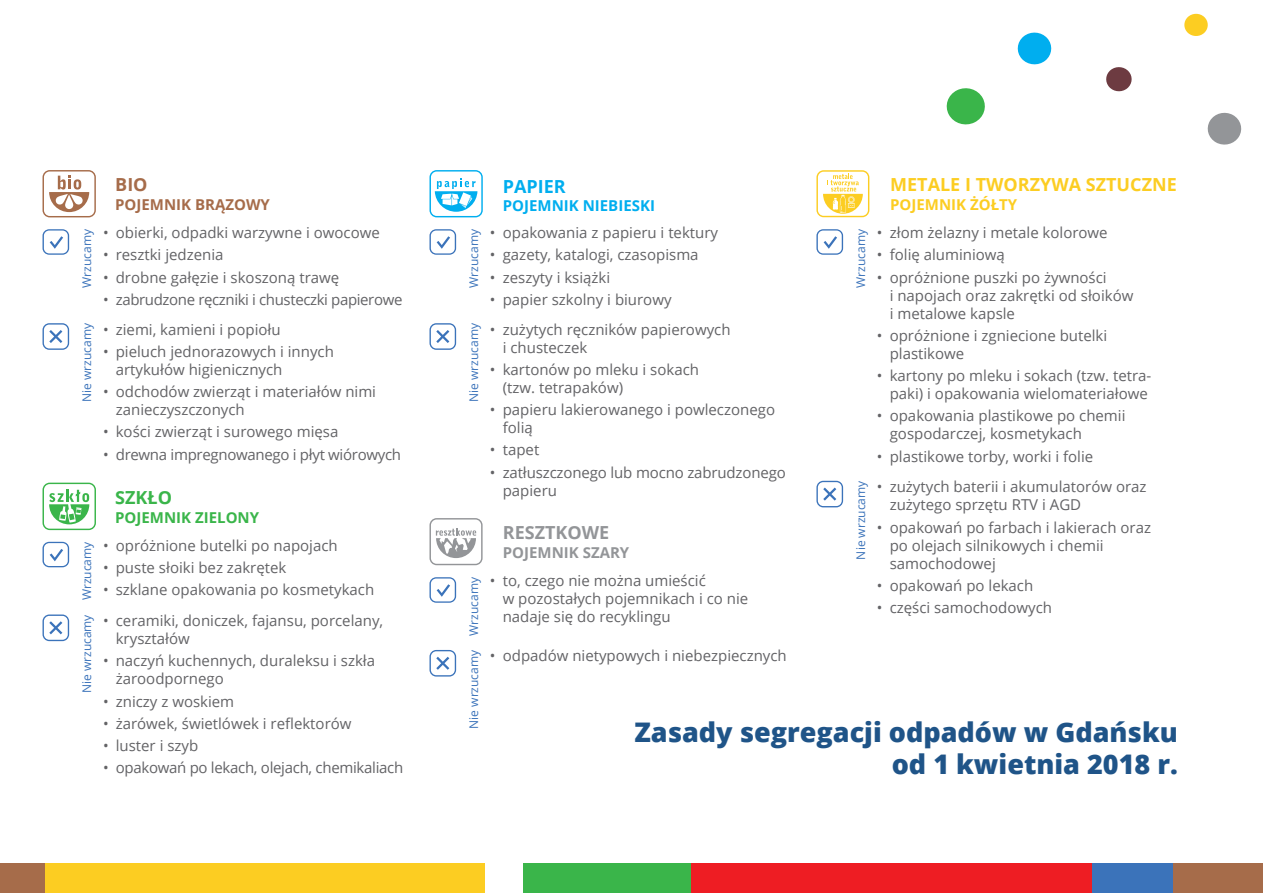
<style>
.page{position:relative;width:1263px;height:893px;background:#fff}
.page>*{position:absolute;margin:0;border:0;box-sizing:border-box;transform-origin:0 0}
.Title_1{font:800 27px/32.4px "Open Sans";color:#1f5488;text-align:right}
.Subtitle_1{font:700 18px "Open Sans";color:#fccd22}
.Subtitle_1-2{font:700 18px "Open Sans";color:#939598}
.Subtitle_1-3{font:700 18px "Open Sans";color:#00aeef}
.Subtitle_1-4{font:700 18px "Open Sans";color:#3ab54a}
.Subtitle_1-5{font:700 18px "Open Sans";color:#a66c4a}
.t1{font:15px/18px "Open Sans";color:#636366}
.t2{font:15px "Open Sans";letter-spacing:-.02em;color:#636366}
.t3{font:15px "Open Sans";letter-spacing:-.025em;color:#636366}
.Subtitle_1-6{font:700 15px "Open Sans";color:#00aeef}
.Subtitle_1-7{font:700 15px "Open Sans";color:#3ab54a}
.Subtitle_1-8{font:700 15px "Open Sans";color:#a66c4a}
.Subtitle_1-9{font:700 15px "Open Sans";color:#939598}
.Subtitle_1-10{font:700 15px "Open Sans";color:#fccd22}
.t4{font:12px "Open Sans";color:#3b73ba}
</style>
<div class="page">
<div style="left:574px;top:863px;width:550px;height:30px;background:#ee1d23"></div>
<div style="left:523px;top:863px;width:168px;height:30px;background:#3ab54a"></div>
<div style="left:25px;top:863px;width:460px;height:30px;background:#fccd22"></div>
<div style="left:0;top:863px;width:44px;height:30px;background:#a66c4a"></div>
<div style="left:1092px;top:863px;width:112px;height:30px;background:#3b73ba"></div>
<div style="left:1173px;top:863px;width:90px;height:30px;background:#a66c4a"></div>
<svg style="left:1017px;top:32px;width:35px;height:33px"></svg>
<svg style="left:946px;top:88px;width:39px;height:37px"></svg>
<svg style="left:1207px;top:112px;width:35px;height:33px"></svg>
<svg style="left:1106px;top:67px;width:26px;height:25px"></svg>
<svg style="left:1184px;top:13px;width:24px;height:23px"></svg>
<svg style="left:429px;top:229px;width:27px;height:26px"></svg>
<svg style="left:816px;top:229px;width:27px;height:26px"></svg>
<svg style="left:43px;top:229px;width:26px;height:26px"></svg>
<svg style="left:43px;top:542px;width:26px;height:25px"></svg>
<svg style="left:429px;top:577px;width:27px;height:26px"></svg>
<svg style="left:429px;top:323px;width:27px;height:27px"></svg>
<svg style="left:816px;top:481px;width:27px;height:26px"></svg>
<svg style="left:43px;top:323px;width:26px;height:27px"></svg>
<svg style="left:43px;top:614px;width:26px;height:27px"></svg>
<svg style="left:429px;top:650px;width:27px;height:27px"></svg>
<svg style="left:43px;top:170px;width:53px;height:47px"></svg>
<svg style="left:816px;top:170px;width:53px;height:47px"></svg>
<svg style="left:429px;top:170px;width:54px;height:47px"></svg>
<svg style="left:429px;top:518px;width:54px;height:47px"></svg>
<svg style="left:43px;top:483px;width:53px;height:47px"></svg>
<p class="Subtitle_1-5" style="left:115px;top:172px;width:34px">BIO</p>
<p class="Subtitle_1-8" style="left:115px;top:194px;width:156px">POJEMNIK BRĄZOWY</p>
<p class="Subtitle_1-3" style="left:503px;top:173px;width:64px">PAPIER</p>
<p class="Subtitle_1-6" style="left:503px;top:195px;width:154px">POJEMNIK NIEBIESKI</p>
<p class="Subtitle_1" style="left:890px;top:172px;width:288px">METALE I TWORZYWA SZTUCZNE</p>
<p class="Subtitle_1-10" style="left:890px;top:194px;width:129px">POJEMNIK ŻÓŁTY</p>
<p class="t1" style="left:103px;top:223px;width:278px">• obierki, odpadki warzywne i owocowe</p>
<p class="t1" style="left:103px;top:246px;width:122px">• resztki jedzenia</p>
<p class="t1" style="left:103px;top:268px;width:238px">• drobne gałęzie i skoszoną trawę</p>
<p class="t3" style="left:103px;top:289px;width:301px">• zabrudzone ręczniki i chusteczki papierowe</p>
<p class="t1" style="left:877px;top:223px;width:232px">• złom żelazny i metale kolorowe</p>
<p class="t1" style="left:877px;top:246px;width:129px">• folię aluminiową</p>
<p class="t1" style="left:890px;top:268px;width:245px;text-indent:-13px">• opróżnione puszki po żywności<br>i napojach oraz zakrętki od słoików i metalowe kapsle</p>
<p class="t1" style="left:890px;top:326px;width:219px;text-indent:-13px">• opróżnione i zgniecione butelki plastikowe</p>
<p class="t1" style="left:877px;top:366px;width:276px;text-align:right">• kartony po mleku i sokach (tzw. tetra&shy;paki) i opakowania wielomateriałowe</p>
<p class="t1" style="left:890px;top:407px;width:237px;text-indent:-13px">• opakowania plastikowe po chemii gospodarczej, kosmetykach</p>
<p class="t1" style="left:877px;top:447px;width:218px">• plastikowe torby, worki i folie</p>
<p class="t1" style="left:490px;top:223px;width:230px">• opakowania z papieru i tektury</p>
<p class="t1" style="left:490px;top:246px;width:210px">• gazety, katalogi, czasopisma</p>
<p class="t1" style="left:490px;top:268px;width:122px">• zeszyty i książki</p>
<p class="t1" style="left:490px;top:290px;width:183px">• papier szkolny i biurowy</p>
<p class="t4" style="left:79px;top:288px;width:60px;rotate:-90deg">Wrzucamy</p>
<p class="t4" style="left:465px;top:288px;width:60px;rotate:-90deg">Wrzucamy</p>
<p class="t4" style="left:852px;top:288px;width:60px;rotate:-90deg">Wrzucamy</p>
<p class="t1" style="left:503px;top:320px;width:229px;text-indent:-13px">• zużytych ręczników papierowych i chusteczek</p>
<p class="t1" style="left:503px;top:360px;width:198px;text-indent:-13px">• kartonów po mleku i sokach (tzw. tetrapaków)</p>
<p class="t1" style="left:503px;top:400px;width:274px;text-indent:-13px">• papieru lakierowanego i powleczonego folią</p>
<p class="t1" style="left:490px;top:441px;width:51px">• tapet</p>
<p class="t1" style="left:503px;top:463px;width:285px;text-indent:-13px">• zatłuszczonego lub mocno zabrudzonego papieru</p>
<p class="t1" style="left:103px;top:320px;width:179px">• ziemi, kamieni i popiołu</p>
<p class="t1" style="left:116px;top:342px;width:220px;text-indent:-13px">• pieluch jednorazowych i innych artykułów higienicznych</p>
<p class="t1" style="left:116px;top:382px;width:262px;text-indent:-13px">• odchodów zwierząt i materiałów nimi zanieczyszczonych</p>
<p class="t1" style="left:103px;top:423px;width:237px">• kości zwierząt i surowego mięsa</p>
<p class="t2" style="left:103px;top:444px;width:300px">• drewna impregnowanego i płyt wiórowych</p>
<p class="t4" style="left:79px;top:402px;width:80px;rotate:-90deg">Nie wrzucamy</p>
<p class="t4" style="left:465px;top:402px;width:80px;rotate:-90deg">Nie wrzucamy</p>
<p class="t1" style="left:890px;top:477px;width:258px;text-indent:-13px">• zużytych baterii i akumulatorów oraz zużytego sprzętu RTV i AGD</p>
<p class="t1" style="left:890px;top:518px;width:263px;text-indent:-13px">• opakowań po farbach i lakierach oraz po olejach silnikowych i chemii samochodowej</p>
<p class="t1" style="left:877px;top:576px;width:158px">• opakowań po lekach</p>
<p class="t1" style="left:877px;top:598px;width:177px">• części samochodowych</p>
<p class="t4" style="left:852px;top:559px;width:80px;rotate:-90deg">Nie wrzucamy</p>
<p class="Subtitle_1-4" style="left:115px;top:485px;width:58px">SZKŁO</p>
<p class="Subtitle_1-7" style="left:115px;top:506px;width:145px">POJEMNIK ZIELONY</p>
<p class="Subtitle_1-2" style="left:503px;top:520px;width:108px">RESZTKOWE</p>
<p class="Subtitle_1-9" style="left:503px;top:542px;width:128px">POJEMNIK SZARY</p>
<p class="t1" style="left:103px;top:536px;width:236px">• opróżnione butelki po napojach</p>
<p class="t1" style="left:103px;top:558px;width:185px">• puste słoiki bez zakrętek</p>
<p class="t1" style="left:103px;top:580px;width:273px">• szklane opakowania po kosmetykach</p>
<p class="t1" style="left:503px;top:571px;width:247px;text-indent:-13px">• to, czego nie można umieścić<br>w pozostałych pojemnikach i co nie nadaje się do recyklingu</p>
<p class="t4" style="left:79px;top:600px;width:60px;rotate:-90deg">Wrzucamy</p>
<p class="t4" style="left:465px;top:636px;width:60px;rotate:-90deg">Wrzucamy</p>
<p class="t1" style="left:116px;top:611px;width:269px;text-indent:-13px">• ceramiki, doniczek, fajansu, porcelany, kryształów</p>
<p class="t1" style="left:116px;top:651px;width:261px;text-indent:-13px">• naczyń kuchennych, duraleksu i szkła żaroodpornego</p>
<p class="t1" style="left:103px;top:692px;width:133px">• zniczy z woskiem</p>
<p class="t1" style="left:103px;top:714px;width:250px">• żarówek, świetlówek i reflektorów</p>
<p class="t1" style="left:103px;top:736px;width:97px">• luster i szyb</p>
<p class="t2" style="left:103px;top:757px;width:302px">• opakowań po lekach, olejach, chemikaliach</p>
<p class="t4" style="left:79px;top:693px;width:80px;rotate:-90deg">Nie wrzucamy</p>
<p class="t1" style="left:490px;top:647px;width:298px">• odpadów nietypowych i niebezpiecznych</p>
<p class="t4" style="left:465px;top:729px;width:80px;rotate:-90deg">Nie wrzucamy</p>
<p class="Title_1" style="left:634px;top:714px;width:545px">Zasady segregacji odpadów w Gdańsku od 1 kwietnia 2018 r.</p>
</div>
